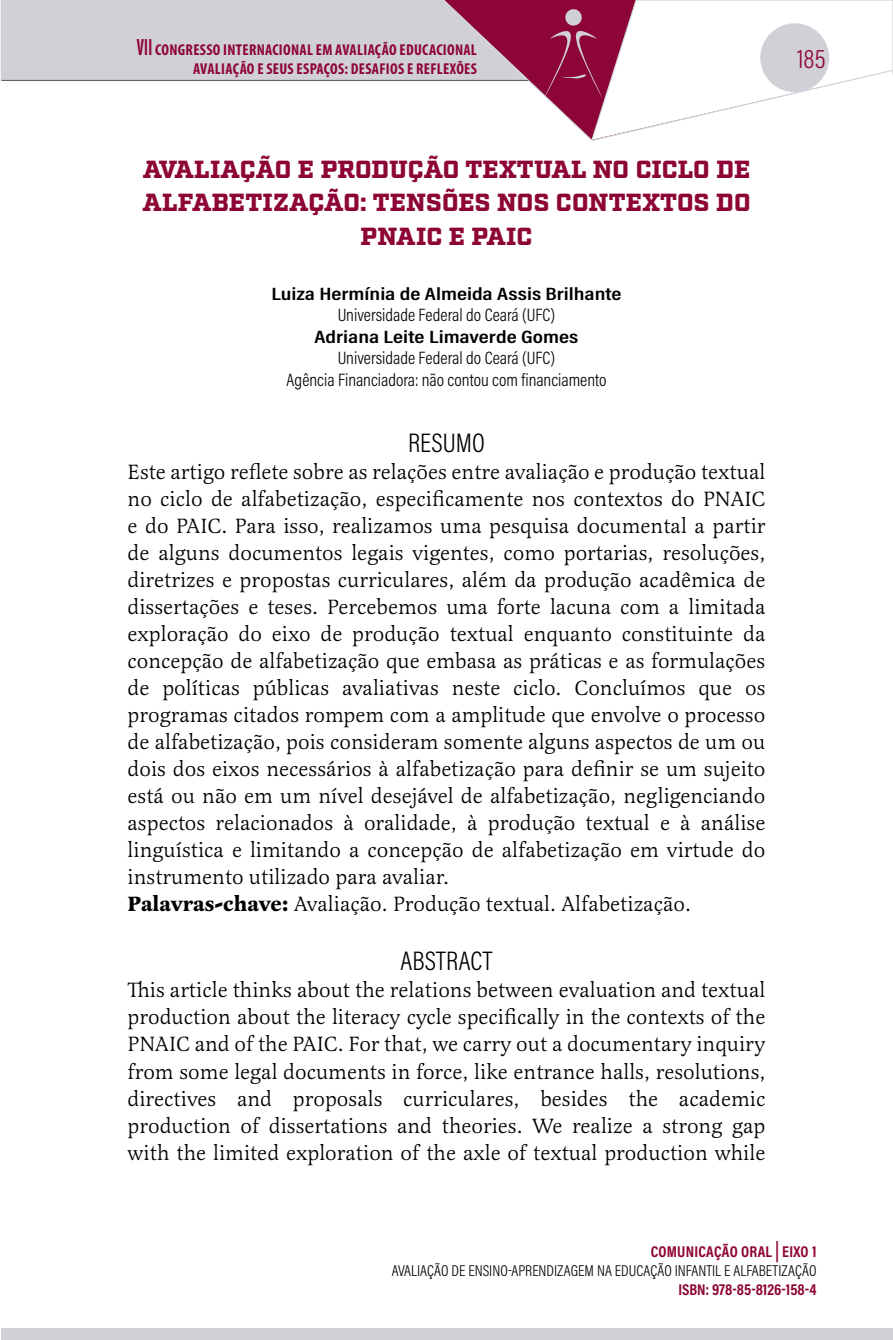
<style>
.page{position:relative;width:893px;height:1340px;background:#fff}
.page>*{position:absolute;margin:0;border:0;box-sizing:border-box;transform-origin:0 0}
.t1{font:300 27px "Acumin Pro Cond";color:#000}
.t2{font:300 27px "Acumin Pro Cond";color:#8d0536}
.t3{font:900 24.75px/33.3px "Factoria";color:#8d0536;text-align:center}
.t4{font:21.38px/27px "Latienne Pro";color:#000}
.t5{font:300 18px/21.6px "Acumin Pro Cond";color:#000;text-align:center}
.t6{font:600 18px "Acumin Pro Cond";color:#000;scale:1.3 1}
.t7{font:700 condensed 15.75px/18.9px "Myriad Pro";letter-spacing:.02em;color:#8d0536;text-align:right}
.t8{font:300 15.75px/18.9px "Acumin Pro Cond";color:#000;text-align:right}
.t9{font:700 15.75px "Acumin Pro Cond";color:#8d0536}
.s1{font-size:23.62px}
.s2{font-weight:700}
.s3{font-weight:700;color:#8d0536}
.s4{font-weight:700;font-size:20.47px;color:#8d0536}
</style>
<div class="page">
<svg style="left:528px;top:0;width:365px;height:141px"></svg>
<svg style="left:1px;top:0;width:527px;height:81px;background:#cabfc9"></svg>
<div style="left:760px;top:23px;width:69px;height:69px;background:#d0d0d6;border-radius:50%"></div>
<svg style="left:545px;top:8px;width:57px;height:89px;background:#941b47"></svg>
<hr style="left:2px;top:80px;width:526px;height:1px;background:#545355">
<div style="left:2px;top:1328px;width:891px;height:11px;background:#d0d0d6"></div>
<p class="t7" style="left:137px;top:40px;width:342px"><span class="s1">VII</span> CONGRESSO INTERNACIONAL EM AVALIAÇÃO EDUCACIONAL<br>AVALIAÇÃO E SEUS ESPAÇOS: DESAFIOS E REFLEXÕES</p>
<p class="t3" style="left:142px;top:154px;width:610px">AVALIAÇÃO E PRODUÇÃO TEXTUAL NO CICLO DE<br>ALFABETIZAÇÃO: TENSÕES NOS CONTEXTOS DO<br>PNAIC E PAIC</p>
<p class="t6" style="left:271px;top:282px;width:271px">Luiza Hermínia de Almeida Assis Brilhante</p>
<p class="t5" style="left:338px;top:304px;width:219px">Universidade Federal do Ceará (UFC)</p>
<p class="t6" style="left:315px;top:325px;width:204px">Adriana Leite Limaverde Gomes</p>
<p class="t5" style="left:286px;top:347px;width:322px">Universidade Federal do Ceará (UFC)<br>Agência Financiadora: não contou com financiamento</p>
<p class="t1" style="left:408px;top:425px;width:78px">RESUMO</p>
<p class="t4" style="left:128px;top:458px;width:639px">Este artigo reflete sobre as relações entre avaliação e produção textual no ciclo de alfabetização, especificamente nos contextos do PNAIC e do PAIC. Para isso, realizamos uma pesquisa documental a partir de alguns documentos legais vigentes, como portarias, resoluções, diretrizes e propostas curriculares, além da produção acadêmica de dissertações e teses. Percebemos uma forte lacuna com a limitada exploração do eixo de produção textual enquanto constituinte da concepção de alfabetização que embasa as práticas e as formulações de políticas públicas avaliativas neste ciclo. Concluímos que os programas citados rompem com a amplitude que envolve o processo de alfabetização, pois consideram somente alguns aspectos de um ou dois dos eixos necessários à alfabetização para definir se um sujeito está ou não em um nível desejável de alfabetização, negligenciando aspectos relacionados à oralidade, à produção textual e à análise linguística e limitando a concepção de alfabetização em virtude do instrumento utilizado para avaliar.<br><span class="s2">Palavras-chave:</span> Avaliação. Produção textual. Alfabetização.</p>
<p class="t1" style="left:401px;top:943px;width:93px">ABSTRACT</p>
<p class="t4" style="left:128px;top:977px;width:639px;text-align:justify">This article thinks about the relations between evaluation and textual production about the literacy cycle specifically in the contexts of the PNAIC and of the PAIC. For that, we carry out a documentary inquiry from some legal documents in force, like entrance halls, resolutions, directives and proposals curriculares, besides the academic production of dissertations and theories. We realize a strong gap with the limited exploration of the axle of textual production while</p>
<p class="t2" style="left:797px;top:41px;width:30px">185</p>
<p class="t8" style="left:392px;top:1242px;width:426px"><span class="s3">COMUNICAÇÃO ORAL</span> <span class="s4">|</span> <span class="s3">EIXO 1<br></span>AVALIAÇÃO DE ENSINO-APRENDIZAGEM NA EDUCAÇÃO INFANTIL E ALFABETIZAÇÃO</p>
<p class="t9" style="left:678px;top:1279px;width:140px">ISBN: 978-85-8126-158-4</p>
</div>
